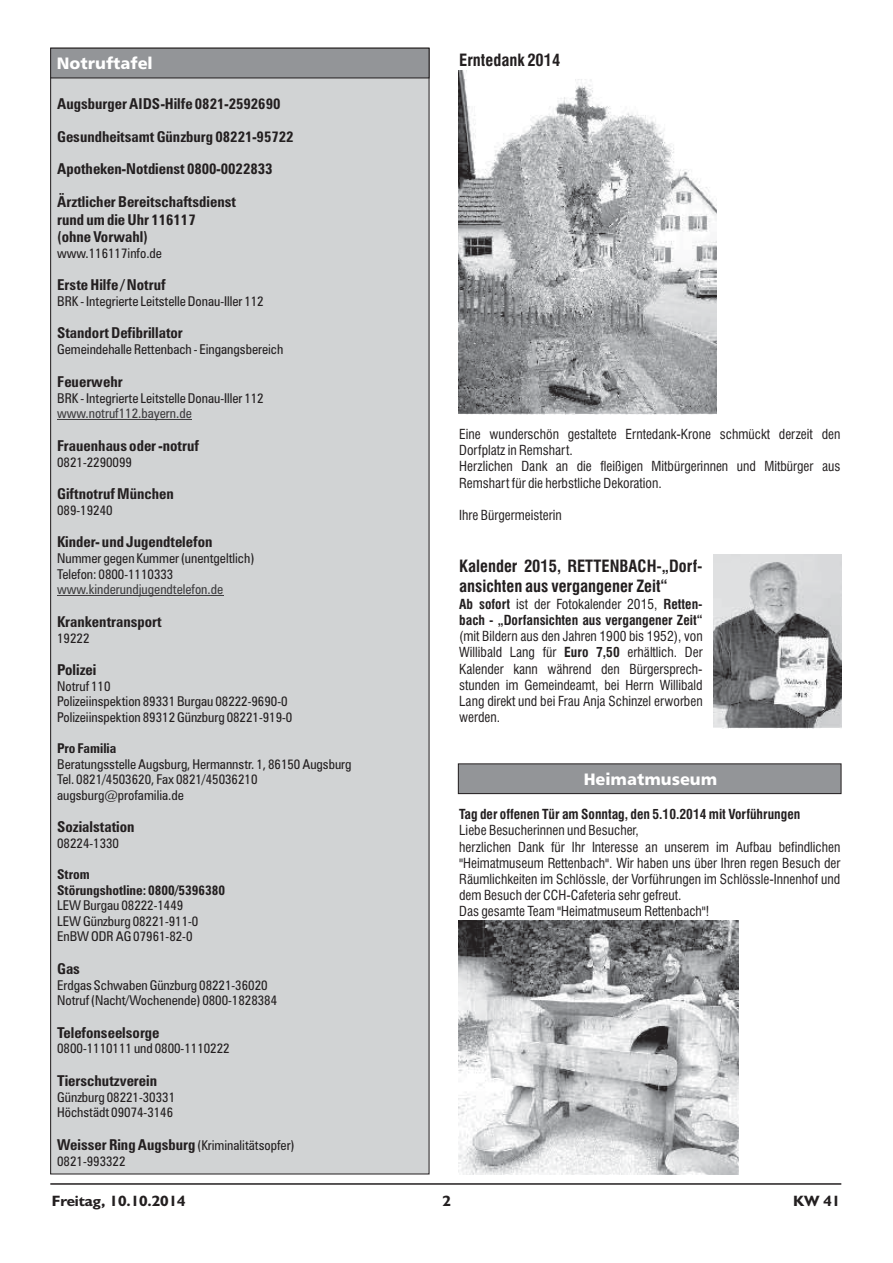
<style>
.page{position:relative;width:893px;height:1263px;background:#fff}
.page>*{position:absolute;margin:0;border:0;box-sizing:border-box;transform-origin:0 0}
.t1{font:700 condensed 16.5px/19.8px "Swiss 721 BT";color:#231f20}
.t2{font:16.5px "Humanist 777 BT Black B";color:#fff}
.t3{font:700 condensed 15px/32.8px "Zurich BT";color:#231f20}
.t4{font:700 15px "Humanist 521 BT";letter-spacing:-.005em;color:#231f20;scale:1.04 1}
.t5{font:condensed 13.5px/16.2px "Swiss 721 BT";color:#231f20}
.t6{font:condensed 13.5px/15.6px "Zurich BT";color:#231f20}
.t7{font:700 condensed 13.5px/16.2px "Swiss 721 BT";color:#231f20}
.t8{font:condensed 13.5px "Zurich BT";color:#3e3d3f}
.t9{font:700 condensed 13.5px/15.6px "Zurich BT";color:#231f20}
.s1{font-weight:700;font-size:15px}
.s2{font-weight:400}
.s3{font-weight:700}
</style>
<div class="page">
<div style="left:51px;top:48px;width:378px;height:1126px;background:#d1d3d4"></div>
<hr style="left:50px;top:1183px;width:791px;height:2px;background:#231f20">
<hr style="left:57px;top:419px;width:135px;height:1px;background:#3e3d3f">
<hr style="left:57px;top:595px;width:166px;height:1px;background:#3e3d3f">
<div style="left:51px;top:48px;width:378px;height:30px;background:#939598"></div>
<div style="left:50px;top:48px;width:379px;height:30px;border:1px solid #231f20"></div>
<img style="left:713px;top:554px;width:128px;height:174px">
<div style="left:458px;top:764px;width:383px;height:30px;background:#939598"></div>
<div style="left:458px;top:763px;width:383px;height:31px;border:1px solid #231f20"></div>
<img style="left:458px;top:71px;width:258px;height:344px">
<img style="left:459px;top:920px;width:279px;height:255px">
<p class="t2" style="left:57px;top:57px;width:97px">Notruftafel</p>
<p class="t3" style="left:57px;top:89px;width:238px">Augsburger AIDS-Hilfe 0821-2592690<br>Gesundheitsamt Günzburg 08221-95722<br>Apotheken-Notdienst 0800-0022833<br>Ärztlicher Bereitschaftsdienst</p>
<p class="t3" style="left:57px;top:212px;width:140px;line-height:17.2px">rund um die Uhr 116117 (ohne Vorwahl)</p>
<p class="t6" style="left:57px;top:246px;width:106px">www.116117info.de</p>
<p class="t3" style="left:57px;top:270px;width:110px">Erste Hilfe / Notruf</p>
<p class="t6" style="left:57px;top:295px;width:208px">BRK - Integrierte Leitstelle Donau-Iller 112</p>
<p class="t3" style="left:57px;top:318px;width:127px">Standort Defibrillator</p>
<p class="t6" style="left:57px;top:343px;width:228px">Gemeindehalle Rettenbach - Eingangsbereich</p>
<p class="t3" style="left:57px;top:366px;width:67px">Feuerwehr</p>
<p class="t6" style="left:57px;top:391px;width:208px">BRK - Integrierte Leitstelle Donau-Iller 112</p>
<p class="t3" style="left:57px;top:430px;width:143px">Frauenhaus oder -notruf</p>
<p class="t6" style="left:57px;top:455px;width:76px">0821-2290099</p>
<p class="t3" style="left:57px;top:479px;width:118px">Giftnotruf München</p>
<p class="t6" style="left:57px;top:504px;width:57px">089-19240</p>
<p class="t3" style="left:57px;top:527px;width:157px">Kinder- und Jugendtelefon</p>
<p class="t6" style="left:57px;top:552px;width:199px">Nummer gegen Kummer (unentgeltlich)<br>Telefon: 0800-1110333</p>
<p class="t3" style="left:57px;top:606px;width:106px">Krankentransport</p>
<p class="t6" style="left:57px;top:631px;width:34px">19222</p>
<p class="t3" style="left:57px;top:655px;width:41px">Polizei</p>
<p class="t6" style="left:57px;top:680px;width:237px">Notruf 110<br>Polizeiinspektion 89331 Burgau 08222-9690-0<br>Polizeiinspektion 89312 Günzburg 08221-919-0</p>
<p class="t9" style="left:57px;top:742px;width:61px">Pro Familia</p>
<p class="t6" style="left:57px;top:757px;width:296px">Beratungsstelle Augsburg, Hermannstr. 1, 86150 Augsburg<br>Tel. 0821/4503620, Fax 0821/45036210 augsburg@profamilia.de</p>
<p class="t3" style="left:57px;top:812px;width:79px">Sozialstation</p>
<p class="t6" style="left:57px;top:837px;width:63px">08224-1330</p>
<p class="t9" style="left:57px;top:868px;width:170px">Strom<br>Störungshotline: 0800/5396380</p>
<p class="t6" style="left:57px;top:899px;width:143px">LEW Burgau 08222-1449<br>LEW Günzburg 08221-911-0<br>EnBW ODR AG 07961-82-0</p>
<p class="t3" style="left:57px;top:953px;width:24px">Gas</p>
<p class="t6" style="left:57px;top:978px;width:222px">Erdgas Schwaben Günzburg 08221-36020<br>Notruf (Nacht/Wochenende) 0800-1828384</p>
<p class="t3" style="left:57px;top:1017px;width:104px">Telefonseelsorge</p>
<p class="t6" style="left:57px;top:1042px;width:174px">0800-1110111 und 0800-1110222</p>
<p class="t3" style="left:57px;top:1066px;width:102px">Tierschutzverein</p>
<p class="t6" style="left:57px;top:1090px;width:119px">Günzburg 08221-30331<br>Höchstädt 09074-3146</p>
<p class="t6" style="left:57px;top:1138px;width:239px"><span class="s1">Weisser Ring Augsburg</span> (Kriminalitätsopfer)<br>0821-993322</p>
<p class="t8" style="left:57px;top:408px;width:136px">www.notruf112.bayern.de</p>
<p class="t8" style="left:57px;top:585px;width:168px">www.kinderundjugendtelefon.de</p>
<p class="t1" style="left:459px;top:51px;width:103px">Erntedank 2014</p>
<p class="t5" style="left:459px;top:427px;width:383px">Eine wunderschön gestaltete Erntedank-Krone schmückt derzeit den Dorfplatz in Remshart.<br>Herzlichen Dank an die fleißigen Mitbürgerinnen und Mitbürger aus Remshart für die herbstliche Dekoration.</p>
<p class="t5" style="left:459px;top:508px;width:104px">Ihre Bürgermeisterin</p>
<p class="t1" style="left:459px;top:558px;width:245px">Kalender 2015, RETTENBACH-„Dorf&shy;ansichten aus vergangener Zeit“</p>
<p class="t7" style="left:459px;top:597px;width:245px">Ab sofort <span class="s2">ist der Fotokalender 2015,</span> Retten&shy;bach - „Dorfansichten aus vergangener Zeit“</p>
<p class="t5" style="left:459px;top:629px;width:245px;text-align:justify">(mit Bildern aus den Jahren 1900 bis 1952), von Willibald Lang für <span class="s3">Euro 7,50</span> erhältlich. Der Kalender kann während den Bürgersprech&shy;stunden im Gemeindeamt, bei Herrn Willibald Lang direkt und bei Frau Anja Schinzel erworben werden.</p>
<p class="t2" style="left:526px;top:771px;width:251px">Amtliche Bekanntmachungen</p>
<p class="t2" style="left:584px;top:772px;width:135px">Heimatmuseum</p>
<p class="t7" style="left:459px;top:807px;width:343px">Tag der offenen Tür am Sonntag, den 5.10.2014 mit Vorführungen</p>
<p class="t5" style="left:459px;top:824px;width:383px">Liebe Besucherinnen und Besucher,<br>herzlichen Dank für Ihr Interesse an unserem im Aufbau befindlichen "Heimatmuseum Rettenbach". Wir haben uns über Ihren regen Besuch der Räumlichkeiten im Schlössle, der Vorführungen im Schlössle-Innenhof und dem Besuch der CCH-Cafeteria sehr gefreut.<br>Das gesamte Team "Heimatmuseum Rettenbach"!</p>
<p class="t4" style="left:52px;top:1195px;width:130px">Freitag, 10.10.2014</p>
<p class="t4" style="left:442px;top:1195px;width:10px">2</p>
<p class="t4" style="left:793px;top:1195px;width:47px">KW 41</p>
</div>
